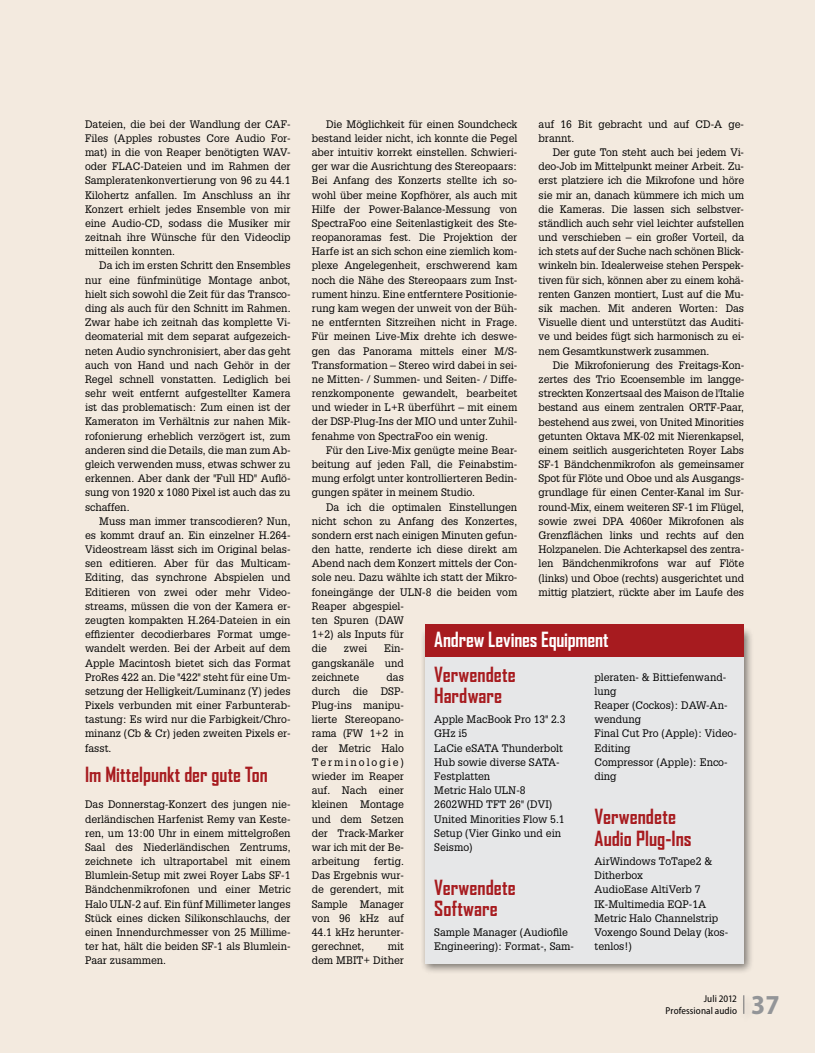
<style>
.page{position:relative;width:815px;height:1053px;background:#fff}
.page>*{position:absolute;margin:0;border:0;box-sizing:border-box;transform-origin:0 0}
.t1{font:700 semi-condensed 27.5px "Myriad Pro";color:#939598}
.t2{font:700 20px/21.2px "Agency FB";color:#a71b1f}
.t3{font:700 20px "Agency FB";letter-spacing:-.01em;color:#fff}
.t4{font:10.62px/14.1px "Glypha LT Std";color:#000;text-align:justify}
.t5{font:semi-condensed 10px/11.9px "Myriad Pro";letter-spacing:.005em;color:#000;text-align:right}
</style>
<div class="page">
<div style="left:0;top:0;width:815px;height:1052px;background:#f3eadf"></div>
<svg style="left:743px;top:995px;width:1px;height:18px"></svg>
<div style="left:420px;top:626px;width:334px;height:348px;background:#000;opacity:.5"></div>
<div style="left:425px;top:631px;width:319px;height:333px;background:#e6e7e8"></div>
<div style="left:425px;top:624px;width:319px;height:32px;background:#a71b1f"></div>
<p class="t4" style="left:85px;top:116px;width:207px">Dateien, die bei der Wandlung der CAF-Files (Apples robustes Core Audio For&shy;mat) in die von Reaper benötigten WAV&shy;oder FLAC-Dateien und im Rahmen der Sampleratenkonvertierung von 96 zu 44.1<br>Kilohertz anfallen. Im Anschluss an ihr Konzert erhielt jedes Ensemble von mir eine Audio-CD, sodass die Musiker mir zeitnah ihre Wünsche für den Videoclip mitteilen konnten.</p>
<p class="t4" style="left:85px;top:258px;width:207px;text-indent:14px">Da ich im ersten Schritt den Ensembles nur eine fünfminütige Montage anbot, hielt sich sowohl die Zeit für das Transco&shy;ding als auch für den Schnitt im Rahmen.<br>Zwar habe ich zeitnah das komplette Vi&shy;deomaterial mit dem separat aufgezeich&shy;neten Audio synchronisiert, aber das geht auch von Hand und nach Gehör in der Regel schnell vonstatten. Lediglich bei sehr weit entfernt aufgestellter Kamera ist das problematisch: Zum einen ist der Kameraton im Verhältnis zur nahen Mik&shy;rofonierung erheblich verzögert ist, zum anderen sind die Details, die man zum Ab&shy;gleich verwenden muss, etwas schwer zu erkennen. Aber dank der "Full HD" Auflö&shy;sung von 1920 x 1080 Pixel ist auch das zu schaffen.</p>
<p class="t4" style="left:85px;top:513px;width:207px;text-indent:14px">Muss man immer transcodieren? Nun, es kommt drauf an. Ein einzelner H.264- Videostream lässt sich im Original belas&shy;sen editieren. Aber für das Multicam-Editing, das synchrone Abspielen und Editieren von zwei oder mehr Video&shy;streams, müssen die von der Kamera er&shy;zeugten kompakten H.264-Dateien in ein effizienter decodierbares Format umge&shy;wandelt werden. Bei der Arbeit auf dem Apple Macintosh bietet sich das Format ProRes 422 an. Die "422" steht für eine Um&shy;setzung der Helligkeit/Luminanz (Y) jedes Pixels verbunden mit einer Farbunterab&shy;tastung: Es wird nur die Farbigkeit/Chro&shy;minanz (Cb &amp; Cr) jeden zweiten Pixels er&shy;fasst.</p>
<h2 class="t2" style="left:85px;top:763px;width:184px">Im Mittelpunkt der gute Ton</h2>
<p class="t4" style="left:85px;top:797px;width:207px">Das Donnerstag-Konzert des jungen nie&shy;derländischen Harfenist Remy van Keste&shy;ren, um 13:00 Uhr in einem mittelgroßen Saal des Niederländischen Zentrums, zeichnete ich ultraportabel mit einem Blumlein-Setup mit zwei Royer Labs SF-1<br>Bändchenmikrofonen und einer Metric Halo ULN-2 auf. Ein fünf Millimeter langes Stück eines dicken Silikonschlauchs, der einen Innendurchmesser von 25 Millime&shy;ter hat, hält die beiden SF-1 als Blumlein-Paar zusammen.</p>
<p class="t4" style="left:312px;top:117px;width:207px;text-indent:14px">Die Möglichkeit für einen Soundcheck bestand leider nicht, ich konnte die Pegel aber intuitiv korrekt einstellen. Schwieri&shy;ger war die Ausrichtung des Stereopaars:<br>Bei Anfang des Konzerts stellte ich so&shy;wohl über meine Kopfhörer, als auch mit Hilfe der Power-Balance-Messung von SpectraFoo eine Seitenlastigkeit des Ste&shy;reopanoramas fest. Die Projektion der Harfe ist an sich schon eine ziemlich kom&shy;plexe Angelegenheit, erschwerend kam noch die Nähe des Stereopaars zum Inst&shy;rument hinzu. Eine entferntere Positionie&shy;rung kam wegen der unweit von der Büh&shy;ne entfernten Sitzreihen nicht in Frage.<br>Für meinen Live-Mix drehte ich deswe&shy;gen das Panorama mittels einer M/S-Transformation – Stereo wird dabei in sei&shy;ne Mitten- / Summen- und Seiten- / Diffe&shy;renzkomponente gewandelt, bearbeitet und wieder in L+R überführt – mit einem der DSP-Plug-Ins der MIO und unter Zuhil&shy;fenahme von SpectraFoo ein wenig.</p>
<p class="t4" style="left:312px;top:442px;width:207px;text-indent:14px">Für den Live-Mix genügte meine Bear&shy;beitung auf jeden Fall, die Feinabstim&shy;mung erfolgt unter kontrollierteren Bedin&shy;gungen später in meinem Studio.</p>
<p class="t4" style="left:312px;top:499px;width:207px;text-align:left;text-indent:14px">Da ich die optimalen Einstellungen nicht schon zu Anfang des Konzertes, sondern erst nach einigen Minuten gefun&shy;den hatte, renderte ich diese direkt am<br>Abend nach dem Konzert mittels der Con&shy;sole neu. Dazu wählte ich statt der Mikro&shy;foneingänge der ULN-8 die beiden vom<br>Reaper abgespiel-<br>ten Spuren (DAW<br>1+2) als Inputs für<br>die</p>
<p class="t4" style="left:539px;top:117px;width:207px">auf 16 Bit gebracht und auf CD-A ge&shy;brannt.</p>
<p class="t4" style="left:539px;top:145px;width:207px;text-indent:14px">Der gute Ton steht auch bei jedem Vi&shy;deo-Job im Mittelpunkt meiner Arbeit. Zu&shy;erst platziere ich die Mikrofone und höre sie mir an, danach kümmere ich mich um die Kameras. Die lassen sich selbstver&shy;ständlich auch sehr viel leichter aufstellen und verschieben – ein großer Vorteil, da ich stets auf der Suche nach schönen Blick&shy;winkeln bin. Idealerweise stehen Perspek&shy;tiven für sich, können aber zu einem kohä&shy;renten Ganzen montiert, Lust auf die Mu&shy;sik machen. Mit anderen Worten: Das Visuelle dient und unterstützt das Auditi&shy;ve und beides fügt sich harmonisch zu ei&shy;nem Gesamtkunstwerk zusammen.</p>
<p class="t4" style="left:539px;top:357px;width:207px;text-indent:14px">Die Mikrofonierung des Freitags-Kon&shy;zertes des Trio Ecoensemble im langge&shy;streckten Konzertsaal des Maison de l'Italie bestand aus einem zentralen ORTF-Paar, bestehend aus zwei, von United Minorities getunten Oktava MK-02 mit Nierenkapsel, einem seitlich ausgerichteten Royer Labs SF-1 Bändchenmikrofon als gemeinsamer Spot für Flöte und Oboe und als Ausgangs&shy;grundlage für einen Center-Kanal im Sur&shy;round-Mix, einem weiteren SF-1 im Flügel, sowie zwei DPA 4060er Mikrofonen als Grenzflächen links und rechts auf den Holzpanelen. Die Achterkapsel des zentra&shy;len Bändchenmikrofons war auf Flöte (links) und Oboe (rechts) ausgerichtet und mittig platziert, rückte aber im Laufe des</p>
<h2 class="t3" style="left:434px;top:626px;width:176px">Andrew Levines Equipment</h2>
<h2 class="t2" style="left:434px;top:663px;width:83px">Verwendete<br>Hardware</h2>
<p class="t4" style="left:434px;top:712px;width:133px;text-align:left">Apple MacBook Pro 13'' 2.3<br>GHz i5<br>LaCie eSATA Thunderbolt<br>Hub sowie diverse SATA-<br>Festplatten<br>Metric Halo ULN-8<br>2602WHD TFT 26" (DVI)<br>United Minorities Flow 5.1<br>Setup (Vier Ginko und ein<br>Seismo)</p>
<h2 class="t2" style="left:434px;top:876px;width:83px">Verwendete<br>Software</h2>
<p class="t4" style="left:434px;top:924px;width:141px">Sample Manager (Audiofile<br>Engineering): Format-, Sam-</p>
<p class="t4" style="left:312px;top:641px;width:94px;text-indent:72px">Ein&shy;gangskanäle und zeichnete</p>
<p class="t4" style="left:344px;top:641px;width:25px">zwei</p>
<p class="t4" style="left:594px;top:669px;width:144px;text-align:left">pleraten- &amp; Bittiefenwand&shy;lung<br>Reaper (Cockos): DAW-An&shy;wendung<br>Final Cut Pro (Apple): Video-<br>Editing<br>Compressor (Apple): Enco&shy;ding</p>
<h2 class="t2" style="left:594px;top:805px;width:99px">Verwendete<br>Audio Plug-Ins</h2>
<p class="t4" style="left:594px;top:854px;width:135px;text-align:left">AirWindows ToTape2 &amp;<br>Ditherbox<br>AudioEase AltiVerb 7<br>IK-Multimedia EQP-1A<br>Metric Halo Channelstrip<br>Voxengo Sound Delay (kos&shy;tenlos!)</p>
<p class="t4" style="left:312px;top:669px;width:94px;text-indent:75px">das durch die DSP-Plug-ins manipu&shy;lierte Stereopano&shy;rama (FW 1+2 in der Metric Halo Terminologie) wieder im Reaper auf. Nach einer kleinen Montage und dem Setzen der Track-Marker war ich mit der Be&shy;arbeitung</p>
<p class="t4" style="left:312px;top:854px;width:94px;text-indent:62px">fertig.<br>Das Ergebnis wur&shy;de gerendert, mit Sample Manager von 96 kHz auf 44.1 kHz herunter&shy;gerechnet,</p>
<p class="t4" style="left:312px;top:939px;width:94px;text-align:right">mit<br>dem MBIT+ Dither</p>
<p class="t5" style="left:666px;top:992px;width:73px">Juli 2012<br>Professional audio</p>
<h1 class="t1" style="left:751px;top:989px;width:30px">37</h1>
</div>
